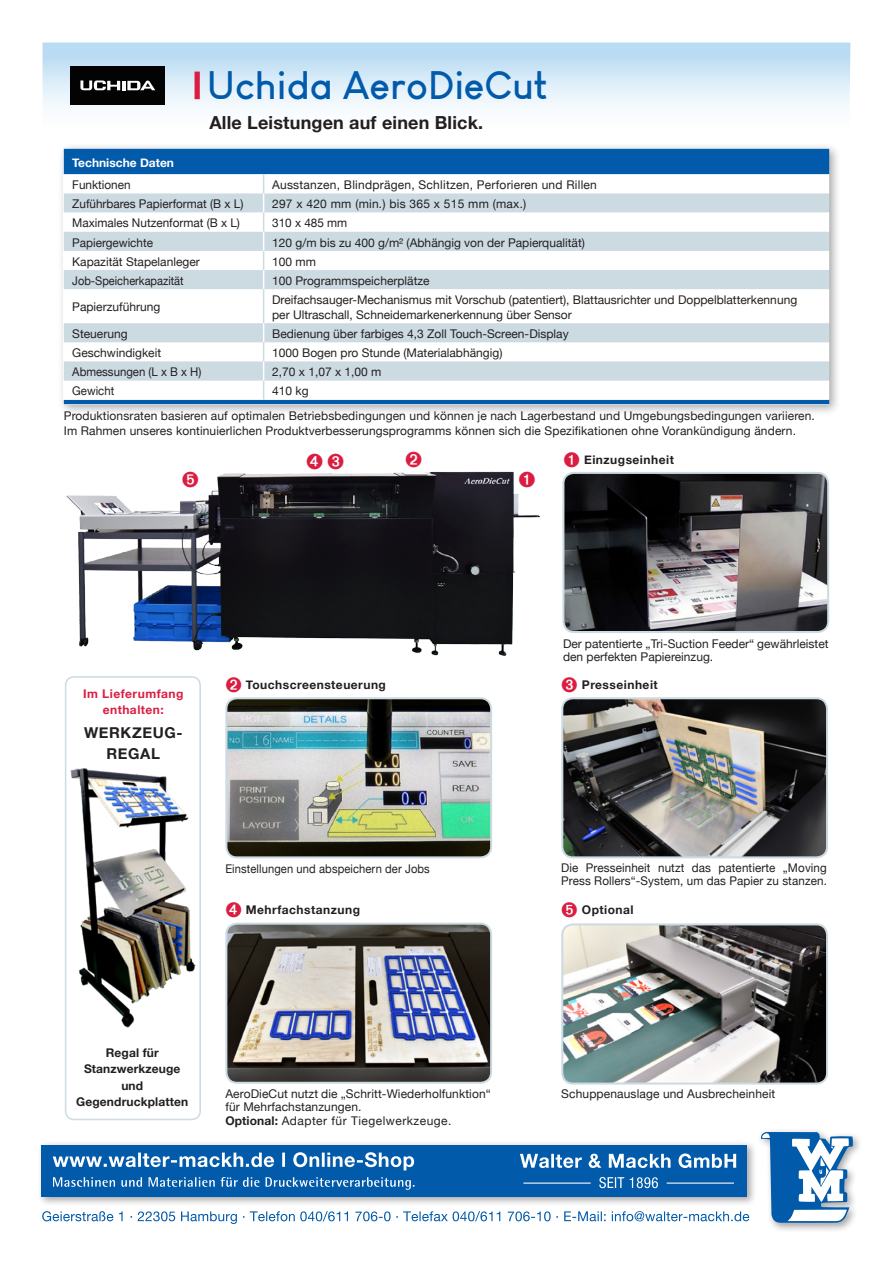
<style>
.page{position:relative;width:893px;height:1263px;background:#fff}
.page>*{position:absolute;margin:0;border:0;box-sizing:border-box;transform-origin:0 0}
.Headline{font:700 39px "Louis George Cafe";color:#015aaa}
.t1{font:700 18px "Helvetica Neue";letter-spacing:.01em;color:#231f20}
.t2{font:700 15px/21px "Helvetica Neue";letter-spacing:.04em;color:#231f20;text-align:center}
.Technische_Daten{font:12px/13.5px "Helvetica Neue";color:#231f20}
.Technische_Daten-2{font:12px "Helvetica Neue";letter-spacing:.02em;color:#231f20}
.t3{font:700 12px "Helvetica Neue";letter-spacing:.04em;color:#231f20}
.t4{font:700 12px/16.5px "Helvetica Neue";letter-spacing:.01em;color:#231f20;text-align:center}
.Technische_Daten-3{font:12px "Helvetica Neue";letter-spacing:.04em;color:#231f20}
.Technische_Daten-4{font:12px "Helvetica Neue";color:#231f20;scale:.93 1}
.Technische_Daten-5{font:12px "Helvetica Neue";color:#231f20;scale:.95 1}
.t5{font:700 12px/16.5px "Helvetica Neue";letter-spacing:.04em;color:#da1e42;text-align:center}
.Technische_Daten-6{font:12px "Helvetica Neue";color:#231f20;scale:.92 1}
.Technische_Daten-7{font:700 12px "Helvetica Neue";color:#fff}
.s1{color:#da1e42}
.s2{font-weight:700}
</style>
<div class="page">
<div style="left:757px;top:1128px;width:106px;height:105px;background:#231f20;opacity:.4"></div>
<svg style="left:761px;top:1132px;width:92px;height:91px"></svg>
<div style="left:37px;top:1140px;width:721px;height:66px;background:#231f20;opacity:.4"></div>
<div style="left:42px;top:1145px;width:705px;height:51px;background:#015aaa"></div>
<svg style="left:53px;top:1177px;width:361px;height:13px"></svg>
<svg style="left:42px;top:1211px;width:707px;height:13px"></svg>
<svg style="left:53px;top:1152px;width:361px;height:18px"></svg>
<svg style="left:599px;top:1177px;width:59px;height:11px"></svg>
<svg style="left:520px;top:1153px;width:216px;height:15px"></svg>
<hr style="left:523px;top:1182px;width:68px;height:2px;background:#fff">
<hr style="left:667px;top:1182px;width:67px;height:2px;background:#fff">
<svg style="left:43px;top:43px;width:807px;height:65px;background:#d2e8f7"></svg>
<div style="left:65px;top:676px;width:136px;height:444px;border:2px solid #ccdae2;border-radius:9px"></div>
<div style="left:57px;top:142px;width:785px;height:275px;background:#231f20;opacity:.4"></div>
<div style="left:64px;top:149px;width:765px;height:255px;background:#015aaa"></div>
<svg style="left:64px;top:381px;width:765px;height:19px"></svg>
<svg style="left:64px;top:289px;width:765px;height:92px"></svg>
<svg style="left:64px;top:174px;width:765px;height:115px"></svg>
<hr style="left:263px;top:289px;width:1px;height:34px;background:#ccdae2">
<svg style="left:263px;top:323px;width:1px;height:77px"></svg>
<div style="left:195px;top:72px;width:5px;height:27px;background:#da1e42"></div>
<img style="left:565px;top:474px;width:262px;height:156px">
<div style="left:562px;top:472px;width:267px;height:161px;border:2px solid #ccdae2;border-radius:11px"></div>
<img style="left:564px;top:700px;width:262px;height:157px">
<div style="left:561px;top:697px;width:267px;height:161px;border:2px solid #ccdae2;border-radius:11px"></div>
<img style="left:228px;top:924px;width:262px;height:157px">
<div style="left:225px;top:923px;width:267px;height:161px;border:2px solid #ccdae2;border-radius:11px"></div>
<img style="left:564px;top:926px;width:263px;height:157px">
<div style="left:561px;top:923px;width:267px;height:161px;border:2px solid #ccdae2;border-radius:11px"></div>
<img style="left:228px;top:700px;width:263px;height:157px">
<div style="left:225px;top:697px;width:267px;height:161px;border:2px solid #ccdae2;border-radius:11px"></div>
<div style="left:70px;top:66px;width:95px;height:39px;background:#030303"></div>
<svg style="left:80px;top:80px;width:75px;height:10px"></svg>
<img style="left:67px;top:471px;width:473px;height:184px">
<div style="left:516px;top:471px;width:22px;height:20px;background:#fff"></div>
<div style="left:324px;top:452px;width:23px;height:20px;background:#fff"></div>
<div style="left:303px;top:452px;width:23px;height:20px;background:#fff"></div>
<div style="left:179px;top:470px;width:23px;height:20px;background:#fff"></div>
<img style="left:71px;top:768px;width:125px;height:259px">
<p class="Headline" style="left:207px;top:60px;width:343px">Uchida AeroDieCut</p>
<p class="t1" style="left:209px;top:109px;width:275px">Alle Leistungen auf einen Blick.</p>
<p class="Technische_Daten-7" style="left:72px;top:154px;width:103px">Technische Daten</p>
<p class="Technische_Daten" style="left:72px;top:179px;width:60px">Funktionen</p>
<p class="Technische_Daten-2" style="left:272px;top:176px;width:326px">Ausstanzen, Blindprägen, Schlitzen, Perforieren und Rillen</p>
<p class="Technische_Daten" style="left:72px;top:198px;width:173px">Zuführbares Papierformat (B x L)</p>
<p class="Technische_Daten-2" style="left:272px;top:195px;width:256px">297 x 420 mm (min.) bis 365 x 515 mm (max.)</p>
<p class="Technische_Daten" style="left:72px;top:217px;width:169px">Maximales Nutzenformat (B x L)</p>
<p class="Technische_Daten" style="left:272px;top:217px;width:77px">310 x 485 mm</p>
<p class="Technische_Daten" style="left:72px;top:236px;width:82px">Papiergewichte</p>
<p class="Technische_Daten" style="left:272px;top:236px;width:314px">120 g/m bis zu 400 g/m² (Abhängig von der Papierqualität)</p>
<p class="Technische_Daten" style="left:72px;top:255px;width:129px">Kapazität Stapelanleger</p>
<p class="Technische_Daten" style="left:272px;top:255px;width:45px">100 mm</p>
<p class="Technische_Daten-6" style="left:72px;top:272px;width:123px">Job-Speicherkapazität</p>
<p class="Technische_Daten" style="left:272px;top:274px;width:159px">100 Programmspeicherplätze</p>
<p class="Technische_Daten" style="left:72px;top:301px;width:89px">Papierzuführung</p>
<p class="Technische_Daten" style="left:272px;top:294px;width:527px">Dreifachsauger-Mechanismus mit Vorschub (patentiert), Blattausrichter und Doppelblatterkennung</p>
<p class="Technische_Daten" style="left:272px;top:308px;width:301px">per Ultraschall, Schneidemarkenerkennung über Sensor</p>
<p class="Technische_Daten" style="left:72px;top:328px;width:57px">Steuerung</p>
<p class="Technische_Daten" style="left:272px;top:328px;width:298px">Bedienung über farbiges 4,3 Zoll Touch-Screen-Display</p>
<p class="Technische_Daten" style="left:72px;top:347px;width:90px">Geschwindigkeit</p>
<p class="Technische_Daten" style="left:272px;top:347px;width:232px">1000 Bogen pro Stunde (Materialabhängig)</p>
<p class="Technische_Daten-5" style="left:72px;top:363px;width:137px">Abmessungen (L x B x H)</p>
<p class="Technische_Daten" style="left:272px;top:366px;width:111px">2,70 x 1,07 x 1,00 m</p>
<p class="Technische_Daten-5" style="left:72px;top:382px;width:46px">Gewicht</p>
<p class="Technische_Daten" style="left:272px;top:385px;width:38px">410 kg</p>
<p class="Technische_Daten" style="left:64px;top:409px;width:753px">Produktionsraten basieren auf optimalen Betriebsbedingungen und können je nach Lagerbestand und Umgebungsbedingungen variieren.</p>
<p class="Technische_Daten" style="left:64px;top:424px;width:734px">Im Rahmen unseres kontinuierlichen Produktverbesserungsprogramms können sich die Spezifikationen ohne Vorankündigung ändern.</p>
<p class="t3" style="left:564px;top:450px;width:112px"><span class="s1">➊</span> Einzugseinheit</p>
<p class="t5" style="left:83px;top:685px;width:102px">Im Lieferumfang enthalten:</p>
<p class="t2" style="left:84px;top:723px;width:100px">WERKZEUG-<br>REGAL</p>
<p class="t3" style="left:225px;top:675px;width:162px"><span class="s1">➋</span> Touchscreensteuerung</p>
<p class="Technische_Daten-4" style="left:225px;top:860px;width:221px">Einstellungen und abspeichern der Jobs</p>
<p class="t3" style="left:225px;top:901px;width:136px"><span class="s1">➍</span> Mehrfachstanzung</p>
<p class="t4" style="left:76px;top:1044px;width:113px">Regal für<br>Stanzwerkzeuge und<br>Gegendruckplatten</p>
<p class="Technische_Daten" style="left:225px;top:1087px;width:267px">AeroDieCut nutzt die „Schritt-Wiederholfunktion“ für Mehrfachstanzungen.</p>
<p class="Technische_Daten-3" style="left:225px;top:1112px;width:228px"><span class="s2">Optional:</span> Adapter für Tiegelwerkzeuge.</p>
<p class="Technische_Daten" style="left:563px;top:637px;width:267px">Der patentierte „Tri-Suction Feeder“ gewährleistet den perfekten Papiereinzug.</p>
<p class="t3" style="left:561px;top:675px;width:98px"><span class="s1">➌</span> Presseinheit</p>
<p class="Technische_Daten" style="left:561px;top:861px;width:267px">Die Presseinheit nutzt das patentierte „Moving<br>Press Rollers“-System, um das Papier zu stanzen.</p>
<p class="t3" style="left:561px;top:901px;width:74px"><span class="s1">➎</span> Optional</p>
<p class="Technische_Daten" style="left:561px;top:1087px;width:215px">Schuppenauslage und Ausbrecheinheit</p>
</div>
